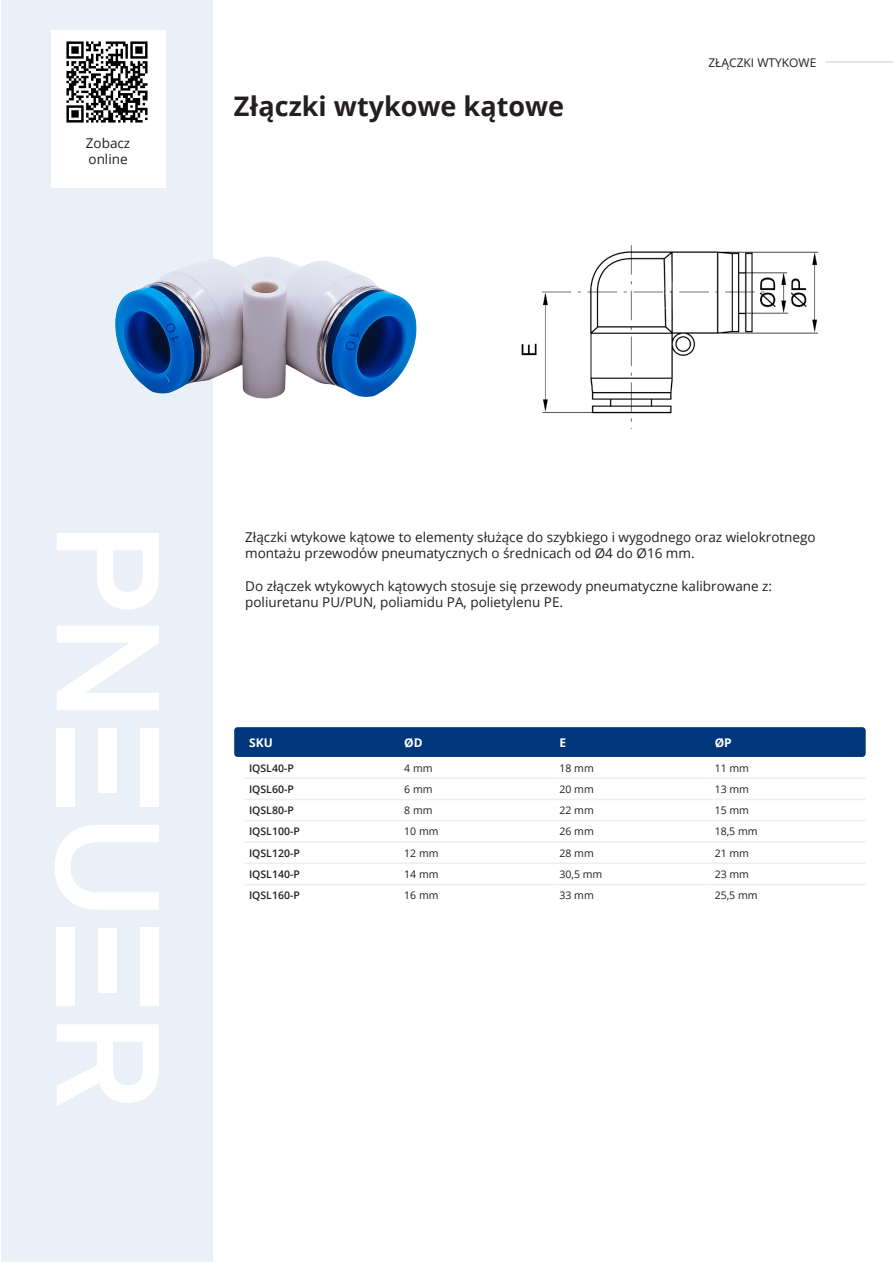
<style>
.page{position:relative;width:893px;height:1263px;background:#fff}
.page>*{position:absolute;margin:0;border:0;box-sizing:border-box;transform-origin:0 0}
.t1{font:700 27px "Open Sans";color:#231f20}
.t2{font:13.5px/16.2px "Open Sans";color:#231f20}
.t3{font:12px "Open Sans";color:#231f20}
.t4{font:700 12px "Open Sans";color:#fff}
.t5{font:10.5px "Open Sans";color:#231f20}
.t6{font:600 10.5px "Open Sans";color:#231f20}
</style>
<div class="page">
<hr style="left:825px;top:61px;width:68px;height:2px;background:#ddd">
<div style="left:1px;top:1px;width:212px;height:1261px;background:#e9f0f7"></div>
<div style="left:51px;top:30px;width:114px;height:158px;background:#fff"></div>
<svg style="left:97px;top:562px;width:62px;height:47px"></svg>
<svg style="left:57px;top:626px;width:102px;height:84px"></svg>
<svg style="left:55px;top:825px;width:104px;height:85px"></svg>
<svg style="left:57px;top:1024px;width:102px;height:82px"></svg>
<div style="left:141px;top:728px;width:18px;height:78px;background:#fff"></div>
<div style="left:57px;top:728px;width:18px;height:78px;background:#fff"></div>
<div style="left:99px;top:728px;width:18px;height:65px;background:#fff"></div>
<div style="left:141px;top:928px;width:18px;height:78px;background:#fff"></div>
<div style="left:57px;top:928px;width:18px;height:78px;background:#fff"></div>
<div style="left:99px;top:928px;width:18px;height:64px;background:#fff"></div>
<div style="left:234px;top:727px;width:632px;height:30px;background:#00377a;border-radius:3px"></div>
<hr style="left:245px;top:777px;width:155px;height:2px;background:#eee">
<hr style="left:400px;top:777px;width:155px;height:2px;background:#eee">
<hr style="left:555px;top:777px;width:155px;height:2px;background:#eee">
<hr style="left:710px;top:777px;width:156px;height:2px;background:#eee">
<hr style="left:245px;top:799px;width:155px;height:1px;background:#eee">
<hr style="left:400px;top:799px;width:155px;height:1px;background:#eee">
<hr style="left:555px;top:799px;width:155px;height:1px;background:#eee">
<hr style="left:710px;top:799px;width:156px;height:1px;background:#eee">
<hr style="left:245px;top:820px;width:155px;height:1px;background:#eee">
<hr style="left:400px;top:820px;width:155px;height:1px;background:#eee">
<hr style="left:555px;top:820px;width:155px;height:1px;background:#eee">
<hr style="left:710px;top:820px;width:156px;height:1px;background:#eee">
<hr style="left:245px;top:841px;width:155px;height:2px;background:#eee">
<hr style="left:400px;top:841px;width:155px;height:2px;background:#eee">
<hr style="left:555px;top:841px;width:155px;height:2px;background:#eee">
<hr style="left:710px;top:841px;width:156px;height:2px;background:#eee">
<hr style="left:245px;top:862px;width:155px;height:2px;background:#eee">
<hr style="left:400px;top:862px;width:155px;height:2px;background:#eee">
<hr style="left:555px;top:862px;width:155px;height:2px;background:#eee">
<hr style="left:710px;top:862px;width:156px;height:2px;background:#eee">
<hr style="left:245px;top:884px;width:155px;height:1px;background:#eee">
<hr style="left:400px;top:884px;width:155px;height:1px;background:#eee">
<hr style="left:555px;top:884px;width:155px;height:1px;background:#eee">
<hr style="left:710px;top:884px;width:156px;height:1px;background:#eee">
<img style="left:66px;top:41px;width:82px;height:54px">
<img style="left:521px;top:245px;width:297px;height:177px">
<img style="left:57px;top:95px;width:360px;height:467px">
<p class="t2" style="left:86px;top:135px;width:46px">Zobacz online</p>
<p class="t1" style="left:234px;top:87px;width:332px">Złączki wtykowe kątowe</p>
<p class="t3" style="left:708px;top:54px;width:109px">ZŁĄCZKI WTYKOWE</p>
<p class="t2" style="left:245px;top:528px;width:572px">Złączki wtykowe kątowe to elementy służące do szybkiego i wygodnego oraz wielokrotnego</p>
<p class="t2" style="left:245px;top:545px;width:451px">montażu przewodów pneumatycznych o średnicach od Ø4 do Ø16 mm.</p>
<p class="t2" style="left:245px;top:577px;width:528px">Do złączek wtykowych kątowych stosuje się przewody pneumatyczne kalibrowane z:</p>
<p class="t2" style="left:245px;top:593px;width:319px">poliuretanu PU/PUN, poliamidu PA, polietylenu PE.</p>
<p class="t4" style="left:249px;top:734px;width:25px">SKU</p>
<p class="t4" style="left:404px;top:734px;width:20px">ØD</p>
<p class="t4" style="left:559px;top:734px;width:8px">E</p>
<p class="t4" style="left:715px;top:734px;width:19px">ØP</p>
<p class="t6" style="left:249px;top:760px;width:46px">IQSL40-P</p>
<p class="t5" style="left:404px;top:760px;width:30px">4 mm</p>
<p class="t5" style="left:559px;top:760px;width:36px">18 mm</p>
<p class="t5" style="left:715px;top:760px;width:36px">11 mm</p>
<p class="t6" style="left:249px;top:782px;width:46px">IQSL60-P</p>
<p class="t5" style="left:404px;top:782px;width:30px">6 mm</p>
<p class="t5" style="left:559px;top:782px;width:36px">20 mm</p>
<p class="t5" style="left:715px;top:782px;width:36px">13 mm</p>
<p class="t6" style="left:249px;top:803px;width:46px">IQSL80-P</p>
<p class="t5" style="left:404px;top:803px;width:30px">8 mm</p>
<p class="t5" style="left:559px;top:803px;width:36px">22 mm</p>
<p class="t5" style="left:715px;top:803px;width:36px">15 mm</p>
<p class="t6" style="left:249px;top:824px;width:52px">IQSL100-P</p>
<p class="t5" style="left:404px;top:824px;width:36px">10 mm</p>
<p class="t5" style="left:559px;top:824px;width:36px">26 mm</p>
<p class="t5" style="left:715px;top:824px;width:44px">18,5 mm</p>
<p class="t6" style="left:249px;top:846px;width:52px">IQSL120-P</p>
<p class="t5" style="left:404px;top:846px;width:36px">12 mm</p>
<p class="t5" style="left:559px;top:846px;width:36px">28 mm</p>
<p class="t5" style="left:715px;top:846px;width:36px">21 mm</p>
<p class="t6" style="left:249px;top:867px;width:52px">IQSL140-P</p>
<p class="t5" style="left:404px;top:867px;width:36px">14 mm</p>
<p class="t5" style="left:559px;top:867px;width:44px">30,5 mm</p>
<p class="t5" style="left:715px;top:867px;width:36px">23 mm</p>
<p class="t6" style="left:249px;top:888px;width:52px">IQSL160-P</p>
<p class="t5" style="left:404px;top:888px;width:36px">16 mm</p>
<p class="t5" style="left:559px;top:888px;width:36px">33 mm</p>
<p class="t5" style="left:715px;top:888px;width:44px">25,5 mm</p>
</div>
